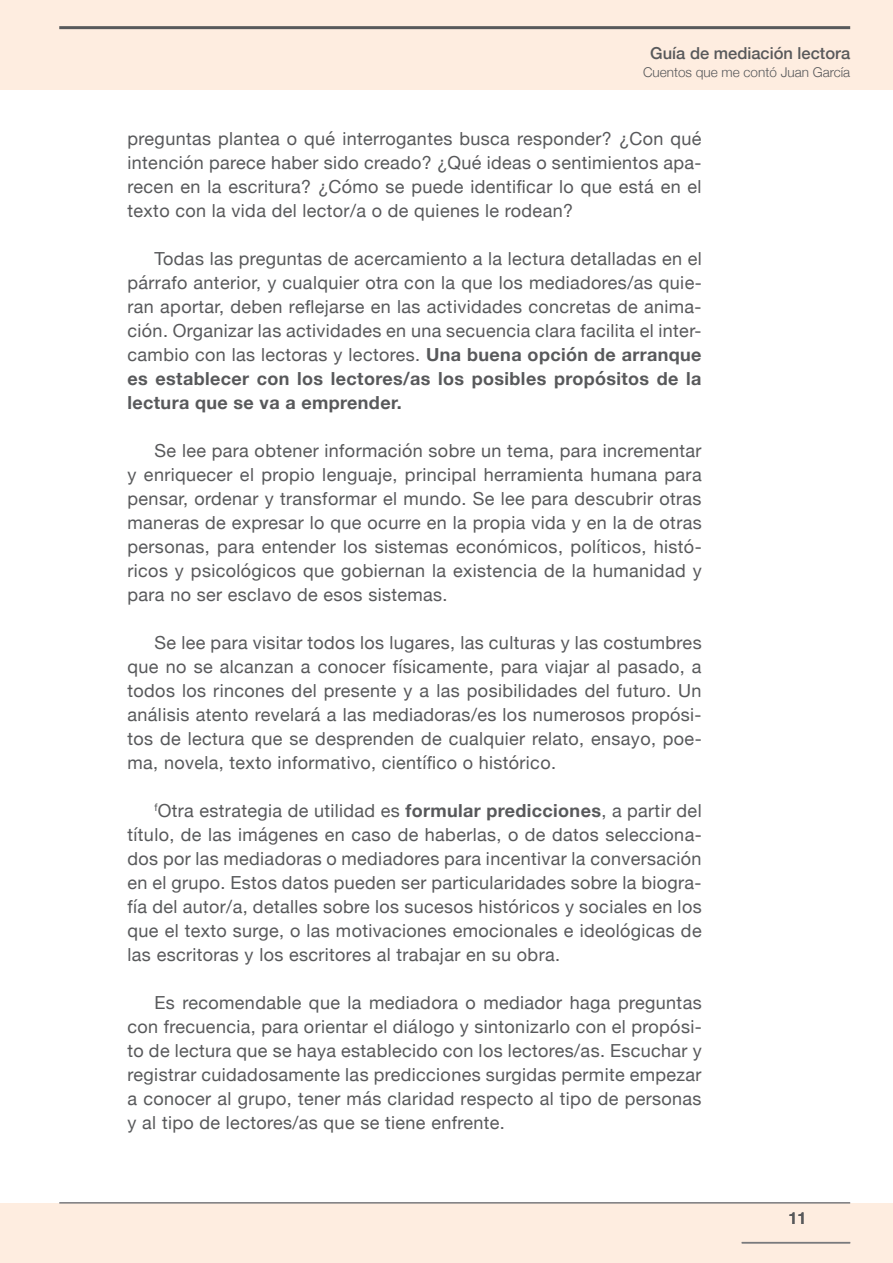
<style>
.page{position:relative;width:893px;height:1263px;background:#fff}
.page>*{position:absolute;margin:0;border:0;box-sizing:border-box;transform-origin:0 0}
.t1{font:18px/24px "Helvetica Neue";letter-spacing:.02em;color:#58595b;text-align:justify}
.t2{font:500 16.5px "Helvetica Neue";color:#58595b}
.t3{font:300 13.5px "Helvetica Neue";color:#58595b}
.s1{font-weight:700}
</style>
<div class="page">
<div style="left:0;top:1203px;width:893px;height:60px;background:#feede0"></div>
<hr style="left:59px;top:1202px;width:791px;height:1px;background:#797a7d">
<div style="left:0;top:0;width:893px;height:89px;background:#feede0"></div>
<hr style="left:742px;top:1242px;width:108px;height:1px;background:#797a7d">
<hr style="left:59px;top:26px;width:791px;height:3px;background:#58595b">
<p class="t2" style="left:650px;top:39px;width:201px">Guía de mediación lectora</p>
<p class="t3" style="left:643px;top:61px;width:209px">Cuentos que me contó Juan García</p>
<p class="t1" style="left:128px;top:127px;width:576px">preguntas plantea o qué interrogantes busca responder? ¿Con qué intención parece haber sido creado? ¿Qué ideas o sentimientos apa&shy;recen en la escritura? ¿Cómo se puede identificar lo que está en el texto con la vida del lector/a o de quienes le rodean?</p>
<p class="t1" style="left:128px;top:247px;width:576px;text-indent:27px">Todas las preguntas de acercamiento a la lectura detalladas en el párrafo anterior, y cualquier otra con la que los mediadores/as quie&shy;ran aportar, deben reflejarse en las actividades concretas de anima&shy;ción. Organizar las actividades en una secuencia clara facilita el inter&shy;cambio con las lectoras y lectores. <span class="s1">Una buena opción de arranque es establecer con los lectores/as los posibles propósitos de la lectura que se va a emprender.</span></p>
<p class="t1" style="left:128px;top:439px;width:576px;text-indent:27px">Se lee para obtener información sobre un tema, para incrementar y enriquecer el propio lenguaje, principal herramienta humana para pensar, ordenar y transformar el mundo. Se lee para descubrir otras maneras de expresar lo que ocurre en la propia vida y en la de otras personas, para entender los sistemas económicos, políticos, histó&shy;ricos y psicológicos que gobiernan la existencia de la humanidad y para no ser esclavo de esos sistemas.</p>
<p class="t1" style="left:128px;top:631px;width:576px;text-indent:27px">Se lee para visitar todos los lugares, las culturas y las costumbres que no se alcanzan a conocer físicamente, para viajar al pasado, a todos los rincones del presente y a las posibilidades del futuro. Un análisis atento revelará a las mediadoras/es los numerosos propósi&shy;tos de lectura que se desprenden de cualquier relato, ensayo, poe&shy;ma, novela, texto informativo, científico o histórico.</p>
<p class="t1" style="left:128px;top:799px;width:576px;text-indent:27px"><sup>f</sup>Otra estrategia de utilidad es <span class="s1">formular predicciones</span>, a partir del título, de las imágenes en caso de haberlas, o de datos selecciona&shy;dos por las mediadoras o mediadores para incentivar la conversación en el grupo. Estos datos pueden ser particularidades sobre la biogra&shy;fía del autor/a, detalles sobre los sucesos históricos y sociales en los que el texto surge, o las motivaciones emocionales e ideológicas de las escritoras y los escritores al trabajar en su obra.</p>
<p class="t1" style="left:128px;top:991px;width:576px;text-indent:27px">Es recomendable que la mediadora o mediador haga preguntas con frecuencia, para orientar el diálogo y sintonizarlo con el propósi&shy;to de lectura que se haya establecido con los lectores/as. Escuchar y registrar cuidadosamente las predicciones surgidas permite empezar a conocer al grupo, tener más claridad respecto al tipo de personas y al tipo de lectores/as que se tiene enfrente.</p>
<p class="t2" style="left:789px;top:1205px;width:20px">11</p>
</div>
